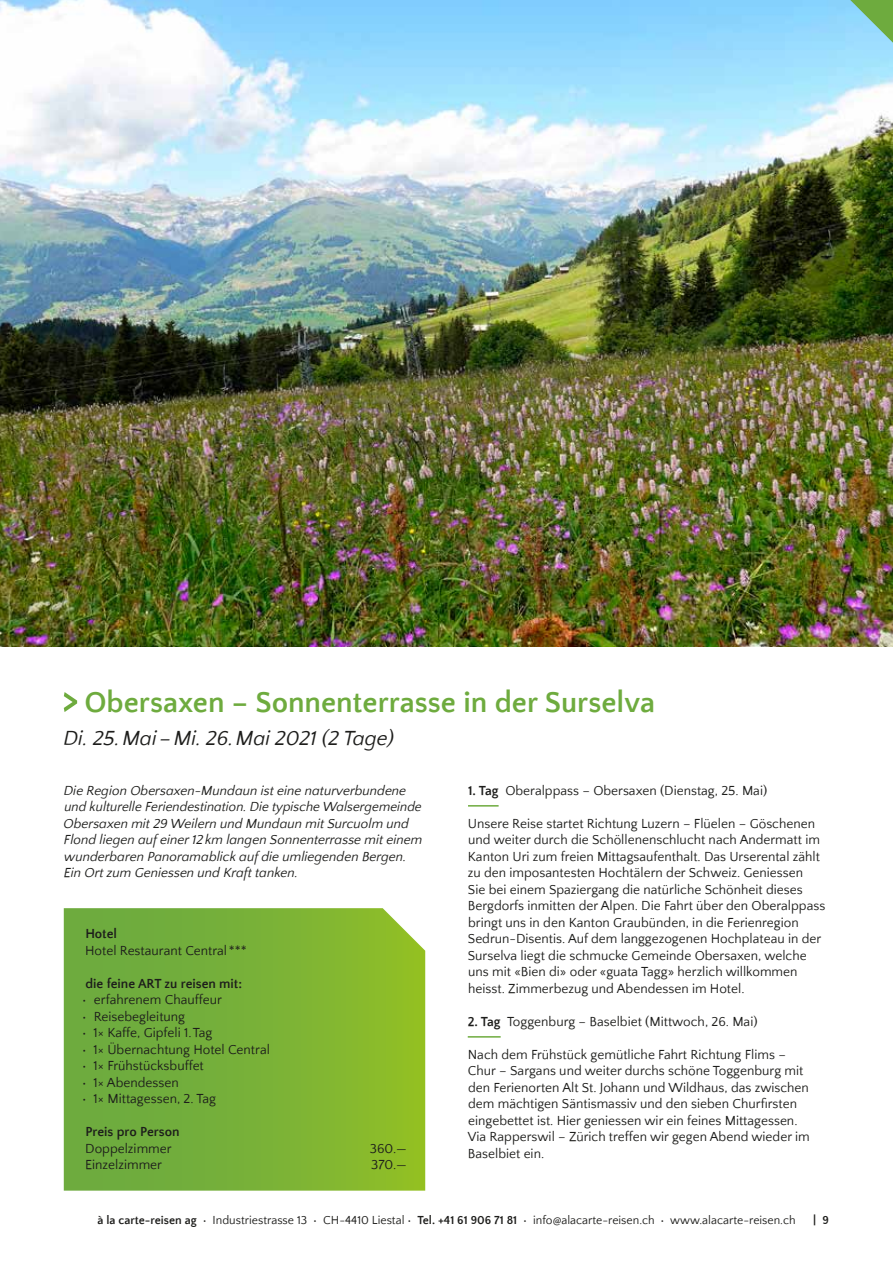
<style>
.page{position:relative;width:893px;height:1263px;background:#fff}
.page>*{position:absolute;margin:0;border:0;box-sizing:border-box;transform-origin:0 0}
.t1{font:700 30px "Quattrocento Sans";color:#6eab3e}
.t2{font:italic 21px "Quattrocento Sans";color:#1d1d1b}
.t3{font:13.5px/16.5px "Quattrocento Sans";color:#1d1d1b}
.t4{font:italic 13.5px/16.5px "Quattrocento Sans";color:#1d1d1b}
.t5{font:700 13.5px "Quattrocento Sans";color:#1d1d1b}
.t6{font:12px "Quattrocento Sans";color:#1d1d1b}
.t7{font:700 12px "Quattrocento Sans";color:#1d1d1b}
.s1{font-weight:700}
</style>
<div class="page">
<img style="left:0;top:0;width:893px;height:646px">
<hr style="left:468px;top:805px;width:31px;height:1px;background:#6eab3e">
<hr style="left:468px;top:1036px;width:33px;height:1px;background:#6eab3e">
<svg style="left:64px;top:692px;width:13px;height:20px"></svg>
<svg style="left:64px;top:908px;width:361px;height:282px;background:#7bb237"></svg>
<svg style="left:850px;top:0;width:43px;height:43px;background:#82c29f"></svg>
<h1 class="t1" style="left:84px;top:687px;width:572px">Obersaxen – Sonnenterrasse in der Surselva</h1>
<h2 class="t2" style="left:64px;top:727px;width:332px">Di. 25.Mai–Mi. 26.Mai 2021 (2 Tage)</h2>
<p class="t4" style="left:64px;top:782px;width:360px">Die Region Obersaxen-Mundaun ist eine naturverbundene und kulturelle Feriendestination. Die typische Walsergemeinde Obersaxen mit 29 Weilern und Mundaun mit Surcuolm und Flond liegen auf einer 12km langen Sonnenterrasse mit einem wunderbaren Panoramablick auf die umliegenden Bergen.<br>Ein Ort zum Geniessen und Kraft tanken.</p>
<p class="t3" style="left:468px;top:782px;width:301px"><span class="s1">1. Tag</span> Oberalppass – Obersaxen (Dienstag, 25. Mai)</p>
<p class="t3" style="left:468px;top:815px;width:359px">Unsere Reise startet Richtung Luzern – Flüelen – Göschenen und weiter durch die Schöllenenschlucht nach Andermatt im Kanton Uri zum freien Mittagsaufenthalt. Das Urserental zählt zu den imposantesten Hochtälern der Schweiz. Geniessen<br>Sie bei einem Spaziergang die natürliche Schönheit dieses Bergdorfs inmitten der Alpen. Die Fahrt über den Oberalppass bringt uns in den Kanton Graubünden, in die Ferienregion Sedrun-Disentis. Auf dem langgezogenen Hochplateau in der Surselva liegt die schmucke Gemeinde Obersaxen, welche uns mit «Bien di» oder «guata Tagg» herzlich willkommen heisst. Zimmerbezug und Abendessen im Hotel.</p>
<p class="t3" style="left:468px;top:1013px;width:291px"><span class="s1">2. Tag</span> Toggenburg – Baselbiet (Mittwoch, 26. Mai)</p>
<p class="t3" style="left:468px;top:1046px;width:344px">Nach dem Frühstück gemütliche Fahrt Richtung Flims – Chur – Sargans und weiter durchs schöne Toggenburg mit den Ferienorten Alt St. Johann und Wildhaus, das zwischen dem mächtigen Säntismassiv und den sieben Churfirsten eingebettet ist. Hier geniessen wir ein feines Mittagessen.<br>Via Rapperswil – Zürich treffen wir gegen Abend wieder im Baselbiet ein.</p>
<p class="t5" style="left:85px;top:927px;width:33px">Hotel</p>
<p class="t3" style="left:85px;top:943px;width:163px">Hotel Restaurant Central ***</p>
<p class="t5" style="left:85px;top:976px;width:158px">die feine ART zu reisen mit:</p>
<p class="t3" style="left:82px;top:992px;width:141px">• erfahrenem Chauffeur</p>
<p class="t3" style="left:82px;top:1008px;width:105px">• Reisebegleitung</p>
<p class="t3" style="left:82px;top:1025px;width:132px">• 1× Kaffe, Gipfeli 1.Tag</p>
<p class="t3" style="left:82px;top:1041px;width:189px">• 1× Übernachtung Hotel Central</p>
<p class="t3" style="left:82px;top:1058px;width:123px">• 1× Frühstücksbuffet</p>
<p class="t3" style="left:82px;top:1074px;width:98px">• 1× Abendessen</p>
<p class="t3" style="left:82px;top:1091px;width:136px">• 1× Mittagessen, 2. Tag</p>
<p class="t5" style="left:85px;top:1125px;width:96px">Preis pro Person</p>
<p class="t3" style="left:85px;top:1140px;width:88px">Doppelzimmer</p>
<p class="t3" style="left:370px;top:1140px;width:38px">360.—</p>
<p class="t3" style="left:85px;top:1157px;width:78px">Einzelzimmer</p>
<p class="t3" style="left:371px;top:1157px;width:37px">370.—</p>
<p class="t6" style="left:97px;top:1213px;width:699px"><span class="s1">à la carte-reisen ag</span> • Industriestrasse 13 • CH-4410 Liestal • <span class="s1">Tel. +41 61 906 71 81</span> • info@alacarte-reisen.ch • www.alacarte-reisen.ch</p>
<p class="t7" style="left:813px;top:1213px;width:17px">| 9</p>
</div>
